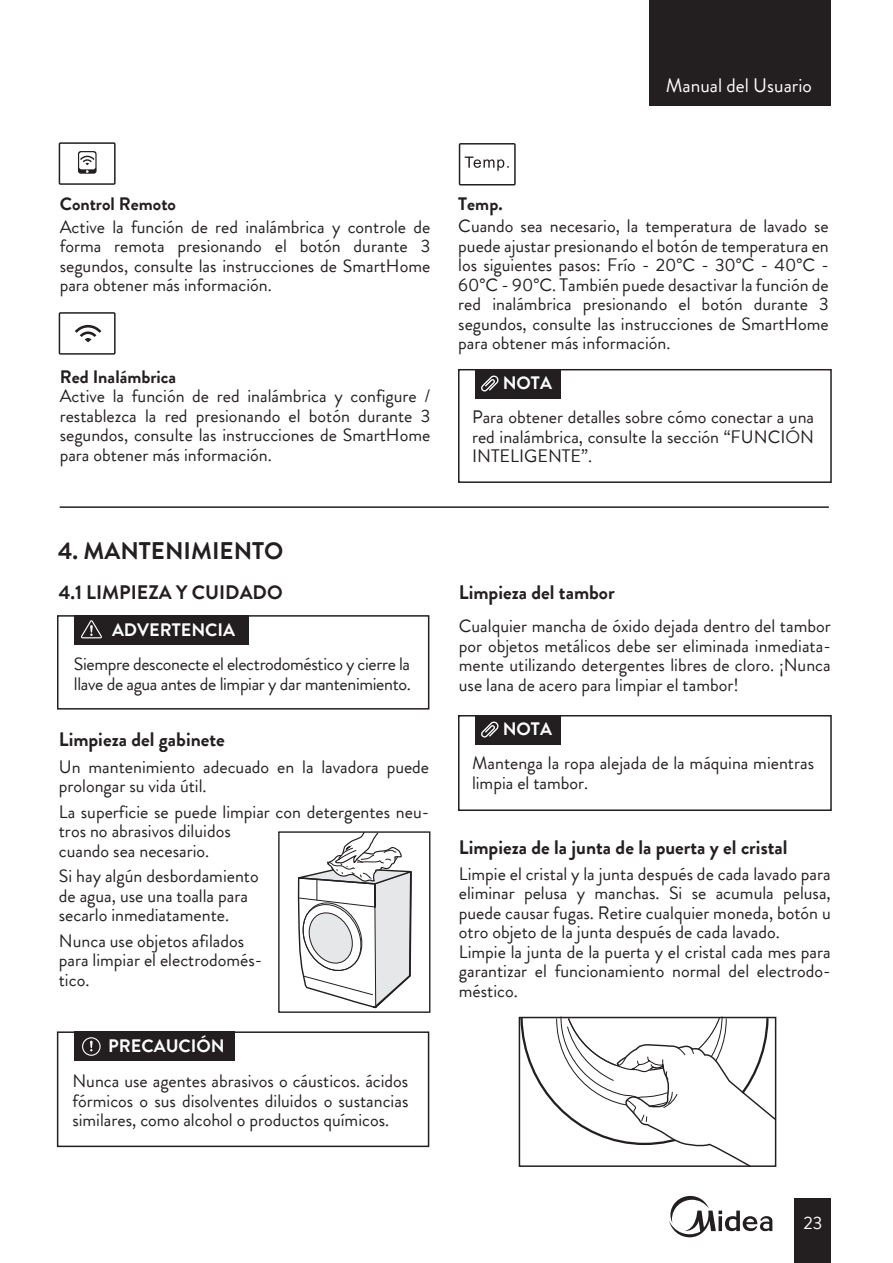
<style>
.page{position:relative;width:893px;height:1263px;background:#fff}
.page>*{position:absolute;margin:0;border:0;box-sizing:border-box;transform-origin:0 0}
.t1{font:700 24px "Brandon Grotesque";color:#231f20}
.t2{font:700 19.5px "Brandon Grotesque";color:#231f20}
.t3{font:19.5px "Brandon Grotesque";color:#fff}
.t4{font:18px/19.5px "Brandon Grotesque";color:#231f20}
.t5{font:18px/19.5px "Brandon Grotesque";letter-spacing:-.02em;color:#231f20}
.t6{font:700 18px "Brandon Grotesque";color:#231f20}
.t7{font:700 18px "Brandon Grotesque";color:#fff}
.t8{font:18px "Brandon Grotesque";color:#fff}
</style>
<div class="page">
<div style="left:458px;top:369px;width:374px;height:114px;border:2px solid #231f20"></div>
<div style="left:475px;top:369px;width:85px;height:29px;background:#231f20"></div>
<svg style="left:481px;top:375px;width:18px;height:16px"></svg>
<div style="left:458px;top:715px;width:374px;height:96px;border:2px solid #231f20"></div>
<div style="left:475px;top:715px;width:85px;height:29px;background:#231f20"></div>
<svg style="left:481px;top:721px;width:18px;height:16px"></svg>
<div style="left:649px;top:0;width:182px;height:106px;background:#231f20"></div>
<div style="left:794px;top:1198px;width:37px;height:65px;background:#231f20"></div>
<svg style="left:669px;top:1196px;width:103px;height:41px"></svg>
<div style="left:59px;top:142px;width:57px;height:43px;border:2px solid #231f20"></div>
<svg style="left:78px;top:151px;width:19px;height:23px"></svg>
<div style="left:59px;top:312px;width:57px;height:43px;border:2px solid #231f20"></div>
<svg style="left:75px;top:325px;width:26px;height:17px"></svg>
<div style="left:459px;top:143px;width:57px;height:42px;border:2px solid #231f20"></div>
<svg style="left:465px;top:157px;width:44px;height:14px"></svg>
<hr style="left:60px;top:506px;width:769px;height:2px;background:#231f20">
<div style="left:74px;top:616px;width:175px;height:29px;background:#231f20"></div>
<div style="left:57px;top:615px;width:372px;height:94px;border:2px solid #231f20"></div>
<svg style="left:81px;top:620px;width:21px;height:18px"></svg>
<svg style="left:297px;top:833px;width:115px;height:176px"></svg>
<div style="left:74px;top:1031px;width:161px;height:29px;background:#231f20"></div>
<div style="left:57px;top:1031px;width:372px;height:116px;border:2px solid #231f20"></div>
<svg style="left:82px;top:1037px;width:19px;height:19px"></svg>
<div style="left:278px;top:831px;width:152px;height:182px;border:1px solid #231f20"></div>
<svg style="left:519px;top:1016px;width:258px;height:151px"></svg>
<div style="left:519px;top:1017px;width:257px;height:150px;border:2px solid #231f20"></div>
<p class="t3" style="left:666px;top:72px;width:148px">Manual del Usuario</p>
<p class="t6" style="left:60px;top:191px;width:118px">Control Remoto</p>
<p class="t4" style="left:60px;top:217px;width:372px;text-align:justify">Active la función de red inalámbrica y controle de forma remota presionando el botón durante 3 segundos, consulte las instrucciones de SmartHome para obtener más información.</p>
<p class="t6" style="left:60px;top:364px;width:118px">Red Inalámbrica</p>
<p class="t4" style="left:60px;top:387px;width:372px;text-align:justify">Active la función de red inalámbrica y configure / restablezca la red presionando el botón durante 3 segundos, consulte las instrucciones de SmartHome para obtener más información.</p>
<p class="t6" style="left:458px;top:191px;width:46px">Temp.</p>
<p class="t4" style="left:458px;top:217px;width:372px;text-align:justify">Cuando sea necesario, la temperatura de lavado se puede ajustar presionando el botón de temperatura en los siguientes pasos: Frío - 20°C - 30°C - 40°C - 60°C - 90°C. También puede desactivar la función de red inalámbrica presionando el botón durante 3 segundos, consulte las instrucciones de SmartHome para obtener más información.</p>
<p class="t7" style="left:503px;top:370px;width:51px">NOTA</p>
<p class="t4" style="left:472px;top:407px;width:344px;text-align:justify">Para obtener detalles sobre cómo conectar a una red inalámbrica, consulte la sección “FUNCIÓN INTELIGENTE”.</p>
<h1 class="t1" style="left:58px;top:534px;width:227px">4. MANTENIMIENTO</h1>
<p class="t2" style="left:59px;top:578px;width:225px">4.1 LIMPIEZA Y CUIDADO</p>
<p class="t7" style="left:112px;top:617px;width:125px">ADVERTENCIA</p>
<p class="t5" style="left:74px;top:654px;width:338px">Siempre desconecte el electrodoméstico y cierre la llave de agua antes de limpiar y dar mantenimiento.</p>
<p class="t2" style="left:59px;top:725px;width:168px">Limpieza del gabinete</p>
<p class="t4" style="left:59px;top:757px;width:372px">Un mantenimiento adecuado en la lavadora puede prolongar su vida útil.</p>
<p class="t4" style="left:59px;top:802px;width:372px">La superficie se puede limpiar con detergentes neu&shy;tros no abrasivos diluidos<br>cuando sea necesario.</p>
<p class="t4" style="left:59px;top:866px;width:201px">Si hay algún desbordamiento de agua, use una toalla para secarlo inmediatamente.</p>
<p class="t4" style="left:59px;top:931px;width:205px">Nunca use objetos afilados para limpiar el electrodomés&shy;tico.</p>
<p class="t7" style="left:108px;top:1033px;width:118px">PRECAUCIÓN</p>
<p class="t4" style="left:72px;top:1071px;width:338px;text-align:justify">Nunca use agentes abrasivos o cáusticos. ácidos fórmicos o sus disolventes diluidos o sustancias similares, como alcohol o productos químicos.</p>
<p class="t2" style="left:459px;top:579px;width:157px">Limpieza del tambor</p>
<p class="t4" style="left:459px;top:616px;width:373px;text-align:justify">Cualquier mancha de óxido dejada dentro del tambor por objetos metálicos debe ser eliminada inmediata&shy;mente utilizando detergentes libres de cloro. ¡Nunca use lana de acero para limpiar el tambor!</p>
<p class="t7" style="left:503px;top:716px;width:51px">NOTA</p>
<p class="t4" style="left:472px;top:753px;width:344px">Mantenga la ropa alejada de la máquina mientras limpia el tambor.</p>
<p class="t2" style="left:459px;top:834px;width:330px">Limpieza de la junta de la puerta y el cristal</p>
<p class="t4" style="left:459px;top:864px;width:373px">Limpie el cristal y la junta después de cada lavado para eliminar pelusa y manchas. Si se acumula pelusa, puede causar fugas. Retire cualquier moneda, botón u otro objeto de la junta después de cada lavado.<br>Limpie la junta de la puerta y el cristal cada mes para garantizar el funcionamiento normal del electrodo&shy;méstico.</p>
<p class="t8" style="left:803px;top:1211px;width:20px">23</p>
</div>
